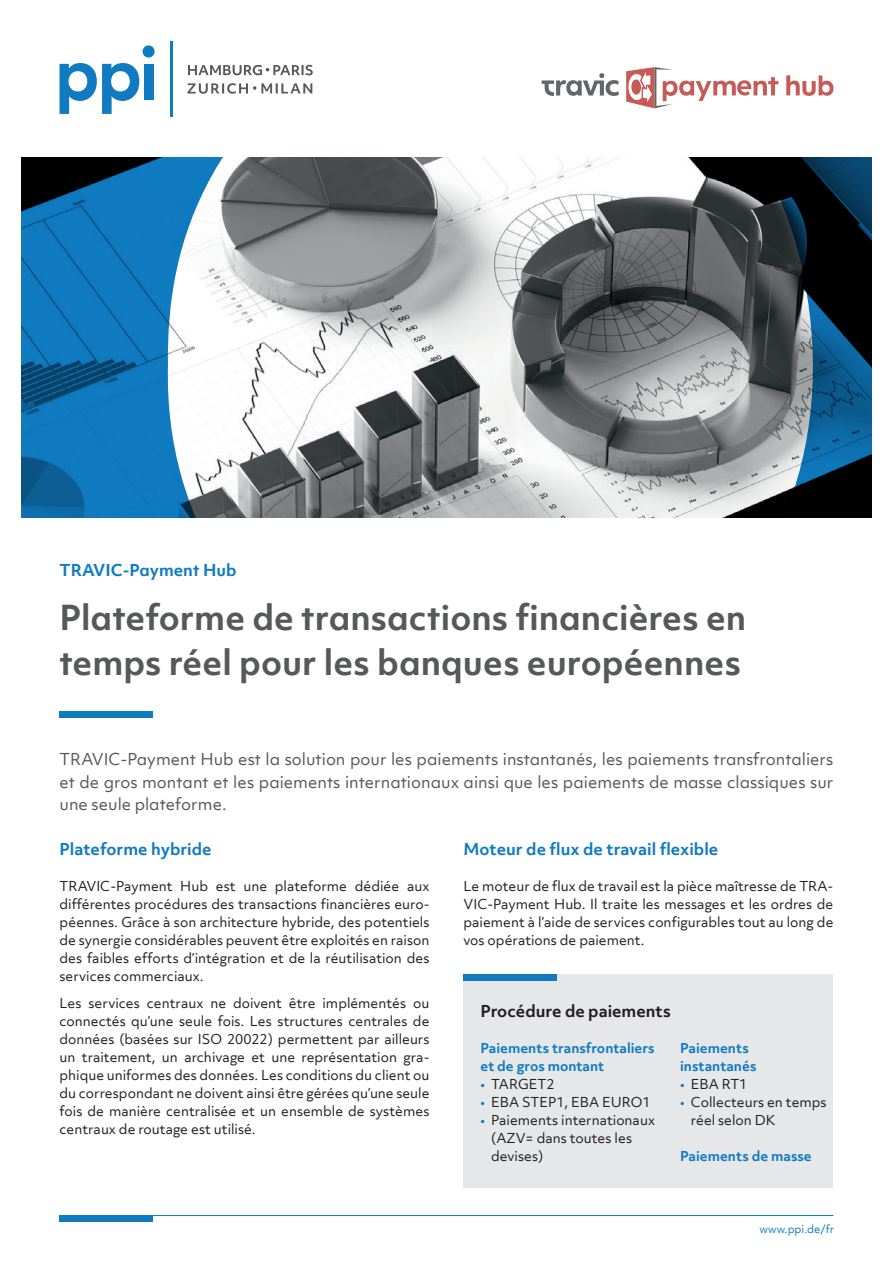
<style>
.page{position:relative;width:893px;height:1263px;background:#fff}
.page>*{position:absolute;margin:0;border:0;box-sizing:border-box;transform-origin:0 0}
.t1{font:700 33px/45px "Objektiv Mk 1";color:#57585a}
.t2{font:15.75px/22.5px "Objektiv Mk 1";color:#57585a;text-align:justify}
.t3{font:700 15.75px "Objektiv Mk 3";color:#107bc1}
.t4{font:700 15.75px "Objektiv Mk 3";color:#231f20}
.t5{font:700 15.75px "Objektiv Mk 1";color:#107bc1}
.t6{font:13.2px/18px "Objektiv Mk 3";color:#231f20;text-align:justify}
.t7{font:700 13.2px/18px "Objektiv Mk 3";color:#107bc1}
.t8{font:10.5px "Objektiv Mk 3";color:#107bc1}
.s1{color:#107bc1}
</style>
<div class="page">
<svg style="left:21px;top:158px;width:851px;height:360px"></svg>
<div style="left:60px;top:1215px;width:93px;height:6px;background:#107bc1"></div>
<hr style="left:60px;top:1215px;width:773px;height:1px;background:#107bc1">
<svg style="left:542px;top:73px;width:77px;height:23px"></svg>
<svg style="left:786px;top:75px;width:47px;height:21px"></svg>
<svg style="left:626px;top:67px;width:152px;height:41px"></svg>
<div style="left:144px;top:64px;width:9px;height:36px;background:#107bc1"></div>
<div style="left:143px;top:45px;width:12px;height:13px;background:#107bc1;border-radius:50%"></div>
<svg style="left:60px;top:63px;width:79px;height:51px"></svg>
<hr style="left:170px;top:42px;width:3px;height:75px;background:#107bc1">
<svg style="left:187px;top:83px;width:125px;height:11px"></svg>
<svg style="left:188px;top:65px;width:125px;height:10px"></svg>
<div style="left:60px;top:711px;width:93px;height:6px;background:#107bc1"></div>
<div style="left:463px;top:974px;width:370px;height:214px;background:#e6e7e9"></div>
<div style="left:463px;top:974px;width:94px;height:7px;background:#107bc1"></div>
<p class="t5" style="left:60px;top:559px;width:178px">TRAVIC-Payment Hub</p>
<h1 class="t1" style="left:60px;top:594px;width:688px">Plateforme de transactions financières en temps réel pour les banques européennes</h1>
<p class="t2" style="left:60px;top:748px;width:775px">TRAVIC-Payment Hub est la solution pour les paiements instantanés, les paiements transfrontaliers et de gros montant et les paiements internationaux ainsi que les paiements de masse classiques sur une seule plateforme.</p>
<p class="t3" style="left:60px;top:838px;width:154px">Plateforme hybride</p>
<p class="t6" style="left:60px;top:877px;width:371px">TRAVIC-Payment Hub est une plateforme dédiée aux différentes procédures des transactions financières euro&shy;péennes. Grâce à son architecture hybride, des potentiels de synergie considérables peuvent être exploités en raison des faibles efforts d’intégration et de la réutilisation des services commerciaux.</p>
<p class="t6" style="left:60px;top:994px;width:371px">Les services centraux ne doivent être implémentés ou connectés qu’une seule fois. Les structures centrales de données (basées sur ISO 20022) permettent par ailleurs un traitement, un archivage et une représentation gra&shy;phique uniformes des données. Les conditions du client ou du correspondant ne doivent ainsi être gérées qu’une seule fois de manière centralisée et un ensemble de systèmes centraux de routage est utilisé.</p>
<p class="t3" style="left:463px;top:838px;width:256px">Moteur de flux de travail flexible</p>
<p class="t6" style="left:463px;top:877px;width:371px">Le moteur de flux de travail est la pièce maîtresse de TRA-VIC-Payment Hub. Il traite les messages et les ordres de paiement à l’aide de services configurables tout au long de vos opérations de paiement.</p>
<p class="t4" style="left:480px;top:1000px;width:192px">Procédure de paiements</p>
<p class="t7" style="left:480px;top:1039px;width:176px">Paiements transfrontaliers et de gros montant</p>
<p class="t6" style="left:480px;top:1075px;width:75px"><span class="s1">•</span> TARGET2</p>
<p class="t6" style="left:480px;top:1093px;width:172px"><span class="s1">•</span> EBA STEP1, EBA EURO1</p>
<p class="t6" style="left:491px;top:1111px;width:165px;text-align:left;text-indent:-11px"><span class="s1">•</span> Paiements internationaux (AZV= dans toutes les devises)</p>
<p class="t7" style="left:680px;top:1039px;width:78px">Paiements instantanés</p>
<p class="t6" style="left:680px;top:1075px;width:69px"><span class="s1">•</span> EBA RT1</p>
<p class="t6" style="left:691px;top:1093px;width:137px;text-indent:-11px"><span class="s1">•</span> Collecteurs en temps réel selon DK</p>
<p class="t7" style="left:680px;top:1147px;width:133px">Paiements de masse</p>
<p class="t8" style="left:759px;top:1222px;width:76px">www.ppi.de/fr</p>
</div>
